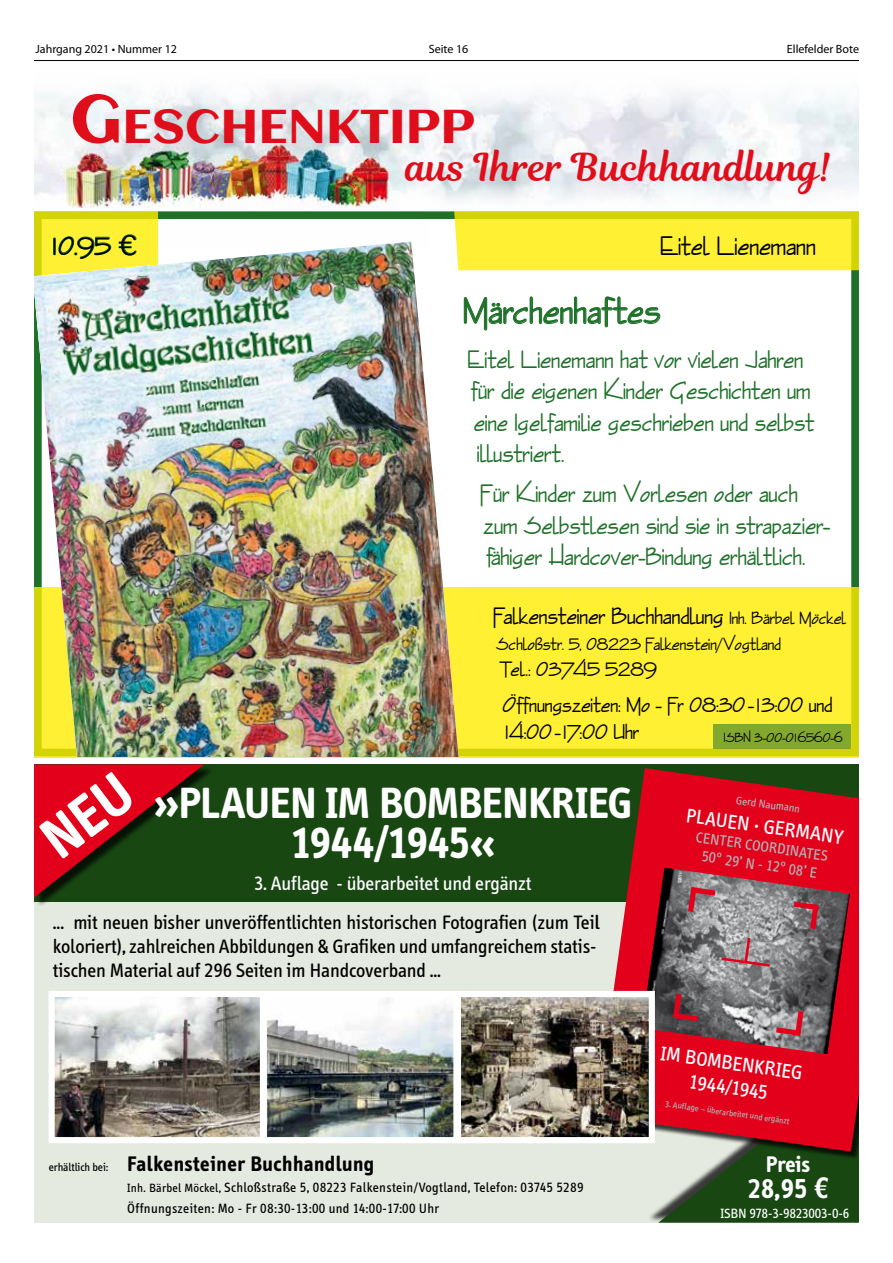
<style>
.page{position:relative;width:893px;height:1263px;background:#fff}
.page>*{position:absolute;margin:0;border:0;box-sizing:border-box;transform-origin:0 0}
.t1{font:47.25px "Aclonica";color:#e00e1a}
.t2{font:700 44.7px/40px "Info";letter-spacing:-.01em;color:#fff;text-align:center}
.t3{font:38.55px "Enviro D";letter-spacing:.01em;color:#1f712a}
.t4{font:37.8px "Magnolia Script";color:#e00e1a}
.t5{font:27.9px "Enviro D";color:#000}
.t6{font:700 27.75px "Info";color:#fff}
.t7{font:27.75px "Enviro D";color:#000}
.t8{font:26.1px/31.3px "Enviro D";color:#1f712a}
.t9{font:24.6px "Enviro D";color:#000}
.t10{font:700 23.1px "Info";color:#fff}
.t11{font:22.35px/26.8px "Enviro D";color:#000}
.t12{font:700 21.6px "Info";letter-spacing:.03em;color:#000}
.t13{font:21.6px "Enviro D";color:#000}
.t14{font:20.4px/24.6px "Info";color:#fff;text-align:center}
.t15{font:19.95px/24px "Info";color:#000}
.t16{font:19.95px "Info";color:#fff}
.t17{font:18.45px "Enviro D";color:#000}
.t18{font:15.3px/18.5px "Info";color:#b1b3b4;text-align:center}
.t19{font:13.8px/21px "Info";letter-spacing:.03em;color:#000}
.t20{font:13.8px "Info";color:#fff}
.t21{font:13.8px "Enviro D";color:#000}
.t22{font:12px "Myriad Pro";color:#000}
.t23{font:11.7px "Info";color:#000}
.t24{font:11.55px "Info";color:#b1b3b4}
.t25{font:9px "Info";color:#b1b3b4}
.s1{font-size:67.5px}
.s2{font-family:"Sari OT"}
.s3{font-size:18.45px}
.s4{font-size:12.3px}
.s5{font-family:"Helvetica LT Std";font-stretch:condensed}
</style>
<div class="page">
<hr style="left:34px;top:60px;width:825px;height:1px;background:#000">
<div style="left:34px;top:764px;width:825px;height:459px;background:#e5eae0"></div>
<div style="left:34px;top:764px;width:825px;height:138px;background:#184712"></div>
<div style="left:36px;top:766px;width:178px;height:141px;background:#000;opacity:.75"></div>
<svg style="left:614px;top:768px;width:245px;height:218px;fill:#e2001a"></svg>
<img style="left:642px;top:868px;width:208px;height:118px">
<svg style="left:788px;top:896px;width:36px;height:38px"></svg>
<svg style="left:685px;top:879px;width:36px;height:38px"></svg>
<svg style="left:719px;top:932px;width:54px;height:36px;background:#a69295"></svg>
<img style="left:48px;top:986px;width:811px;height:237px">
<img style="left:430px;top:92px;width:429px;height:108px">
<img style="left:35px;top:85px;width:395px;height:157px">
<svg style="left:454px;top:211px;width:405px;height:59px;background:#f8ec2d"></svg>
<svg style="left:34px;top:211px;width:124px;height:31px;background:#efe623"></svg>
<div style="left:459px;top:588px;width:400px;height:169px;background:#fff033"></div>
<img style="left:34px;top:242px;width:425px;height:515px">
<div style="left:713px;top:724px;width:138px;height:24px;background:#82a92d"></div>
<svg style="left:463px;top:296px;width:198px;height:35px"></svg>
<svg style="left:53px;top:236px;width:58px;height:23px"></svg>
<svg style="left:119px;top:234px;width:17px;height:22px"></svg>
<svg style="left:34px;top:764px;width:170px;height:133px"></svg>
<p class="t22" style="left:36px;top:42px;width:143px">Jahrgang 2021 • Nummer 12</p>
<p class="t22" style="left:429px;top:42px;width:41px">Seite 16</p>
<p class="t22" style="left:787px;top:42px;width:74px">Ellefelder Bote</p>
<h1 class="t1" style="left:70px;top:93px;width:406px"><span class="s1">G</span>ESCHENKTIPP</h1>
<h3 class="t4" style="left:406px;top:140px;width:427px">aus Ihrer Buchhandlung!</h3>
<p class="t7" style="left:53px;top:231px;width:86px">10.95 <span class="s2">€</span></p>
<p class="t5" style="left:660px;top:230px;width:157px">Eitel Lienemann</p>
<h3 class="t3" style="left:463px;top:290px;width:199px">Märchenhaftes</h3>
<p class="t8" style="left:468px;top:344px;width:348px">Eitel Lienemann hat vor vielen Jahren für die eigenen Kinder Geschichten um eine Igelfamilie geschrieben und selbst illustriert.</p>
<p class="t8" style="left:480px;top:478px;width:352px">Für Kinder zum Vorlesen oder auch zum Selbst lesen sind sie in strapazier&shy;fähiger Hardcover-Bindung erhältlich.</p>
<p class="t9" style="left:493px;top:602px;width:355px">Falkensteiner Buchhandlung <span class="s3">Inh. Bärbel Möckel</span></p>
<p class="t17" style="left:496px;top:634px;width:286px">Schloßstr. 5, 08223 Falkenstein/Vogtland</p>
<p class="t13" style="left:499px;top:657px;width:159px">Tel.: 03745 5289</p>
<p class="t11" style="left:502px;top:692px;width:332px">Öffnungszeiten: Mo - Fr 08:30 - 13:00 und<br>14:00 - 17:00 Uhr</p>
<p class="t21" style="left:724px;top:730px;width:120px">ISBN 3-00-016560-6</p>
<h2 class="t2" style="left:153px;top:783px;width:480px">»PLAUEN IM BOMBENKRIEG<br>1944/1945«</h2>
<p class="t16" style="left:254px;top:872px;width:279px">3. Auflage - überarbeitet und ergänzt</p>
<p class="t15" style="left:53px;top:910px;width:548px">... mit neuen bisher unveröffentlichten historischen Fotografien (zum Teil koloriert), zahlreichen Abbildungen &amp; Grafiken und umfangreichem statis&shy;tischen Material auf 296 Seiten im Handcoverband ...</p>
<p class="t23" style="left:49px;top:1160px;width:61px">erhältlich bei:</p>
<p class="t12" style="left:127px;top:1152px;width:248px">Falkensteiner Buchhandlung</p>
<p class="t19" style="left:127px;top:1177px;width:458px"><span class="s4">Inh. Bärbel Möckel,</span> Schloßstraße 5, 08223 Falkenstein/Vogtland, Telefon: 03745 5289<br>Öffnungszeiten: Mo - Fr 08:30-13:00 und 14:00-17:00 Uhr</p>
<p class="t24" style="left:737px;top:793px;width:66px;rotate:8deg">Gerd Naumann</p>
<p class="t14" style="left:688px;top:803px;width:160px;rotate:8deg">PLAUEN · GERMANY</p>
<p class="t18" style="left:697px;top:828px;width:135px;rotate:8deg">CENTER COORDINATES<br>50° 29’ N - 12° 08’ E</p>
<p class="t14" style="left:662px;top:1041px;width:145px;rotate:8deg">IM BOMBENKRIEG<br>1944/1945</p>
<p class="t25" style="left:666px;top:1098px;width:127px;rotate:8deg">3. Auflage – überarbeitet und ergänzt</p>
<p class="t10" style="left:766px;top:1151px;width:46px">Preis</p>
<p class="t6" style="left:747px;top:1173px;width:82px">28,95 <span class="s5">€</span></p>
<p class="t20" style="left:720px;top:1206px;width:130px">ISBN 978-3-9823003-0-6</p>
</div>
